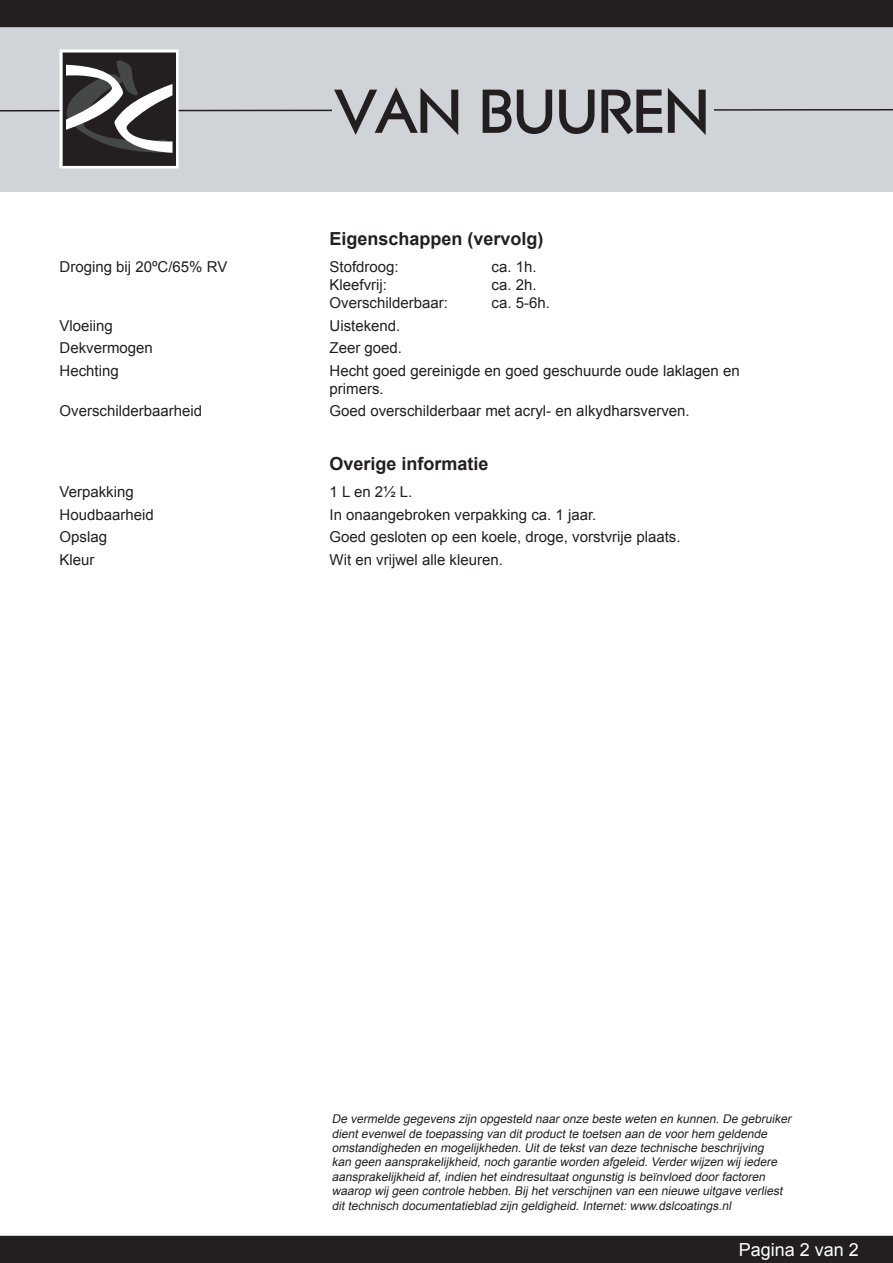
<style>
.page{position:relative;width:893px;height:1263px;background:#fff}
.page>*{position:absolute;margin:0;border:0;box-sizing:border-box;transform-origin:0 0}
.t1{font:60px "Lissen";color:#231f20}
.t2{font:700 18px "Arial";color:#231f20}
.t3{font:18px "Arial";color:#fff}
.t4{font:15px/18px "Arial";color:#231f20}
.t5{font:italic 12px/14.4px "Arial";color:#231f20}
</style>
<div class="page">
<div style="left:0;top:1px;width:893px;height:191px;background:#d0d4d8"></div>
<svg style="left:0;top:49px;width:893px;height:119px"></svg>
<div style="left:0;top:0;width:893px;height:27px;background:#231f20"></div>
<div style="left:332px;top:77px;width:381px;height:64px;background:#d0d4d8"></div>
<div style="left:0;top:1236px;width:893px;height:27px;background:#231f20"></div>
<p class="t1" style="left:336px;top:78px;width:375px">VAN BUUREN</p>
<p class="t2" style="left:330px;top:227px;width:216px">Eigenschappen (vervolg)</p>
<p class="t4" style="left:60px;top:258px;width:169px">Droging bij 20ºC/65% RV</p>
<p class="t4" style="left:330px;top:258px;width:71px">Stofdroog:</p>
<p class="t4" style="left:492px;top:258px;width:47px">ca. 1h.</p>
<p class="t4" style="left:330px;top:276px;width:59px">Kleefvrij:</p>
<p class="t4" style="left:492px;top:276px;width:47px">ca. 2h.</p>
<p class="t4" style="left:330px;top:294px;width:120px">Overschilderbaar:</p>
<p class="t4" style="left:492px;top:294px;width:60px">ca. 5-6h.</p>
<p class="t4" style="left:60px;top:316px;width:55px">Vloeiing</p>
<p class="t4" style="left:330px;top:316px;width:72px">Uistekend.</p>
<p class="t4" style="left:60px;top:339px;width:95px">Dekvermogen</p>
<p class="t4" style="left:330px;top:339px;width:74px">Zeer goed.</p>
<p class="t4" style="left:60px;top:361px;width:61px">Hechting</p>
<p class="t4" style="left:330px;top:361px;width:412px">Hecht goed gereinigde en goed geschuurde oude laklagen en primers.</p>
<p class="t4" style="left:60px;top:402px;width:144px">Overschilderbaarheid</p>
<p class="t4" style="left:330px;top:402px;width:362px">Goed overschilderbaar met acryl- en alkydharsverven.</p>
<p class="t2" style="left:330px;top:452px;width:161px">Overige informatie</p>
<p class="t4" style="left:60px;top:483px;width:76px">Verpakking</p>
<p class="t4" style="left:330px;top:483px;width:84px">1 L en 2½ L.</p>
<p class="t4" style="left:60px;top:505px;width:96px">Houdbaarheid</p>
<p class="t4" style="left:330px;top:505px;width:268px">In onaangebroken verpakking ca. 1 jaar.</p>
<p class="t4" style="left:60px;top:528px;width:49px">Opslag</p>
<p class="t4" style="left:330px;top:528px;width:353px">Goed gesloten op een koele, droge, vorstvrije plaats.</p>
<p class="t4" style="left:60px;top:550px;width:37px">Kleur</p>
<p class="t4" style="left:330px;top:550px;width:175px">Wit en vrijwel alle kleuren.</p>
<p class="t5" style="left:332px;top:1112px;width:464px">De vermelde gegevens zijn opgesteld naaronze beste weten en kunnen.De gebruiker dientevenwelde toepassing van ditproductte toetsen aan de voorhem geldende omstandigheden en mogelijkheden.Uitde tekstvan deze technische beschrijving<br>kan geen aansprakelijkheid,noch garantie worden afgeleid.Verderwijzen wij iedere aansprakelij kheid af,indien heteindresultaatongunstig is beïnvloed doorfactoren waarop wij geen controle hebben.Bij hetverschijnen van een nieuwe uitgave verliest dittechnisch documentatieblad zijn geldigheid.Internet:www.dslcoatings.nl</p>
<p class="t3" style="left:739px;top:1237px;width:122px">Pagina 2 van 2</p>
</div>
